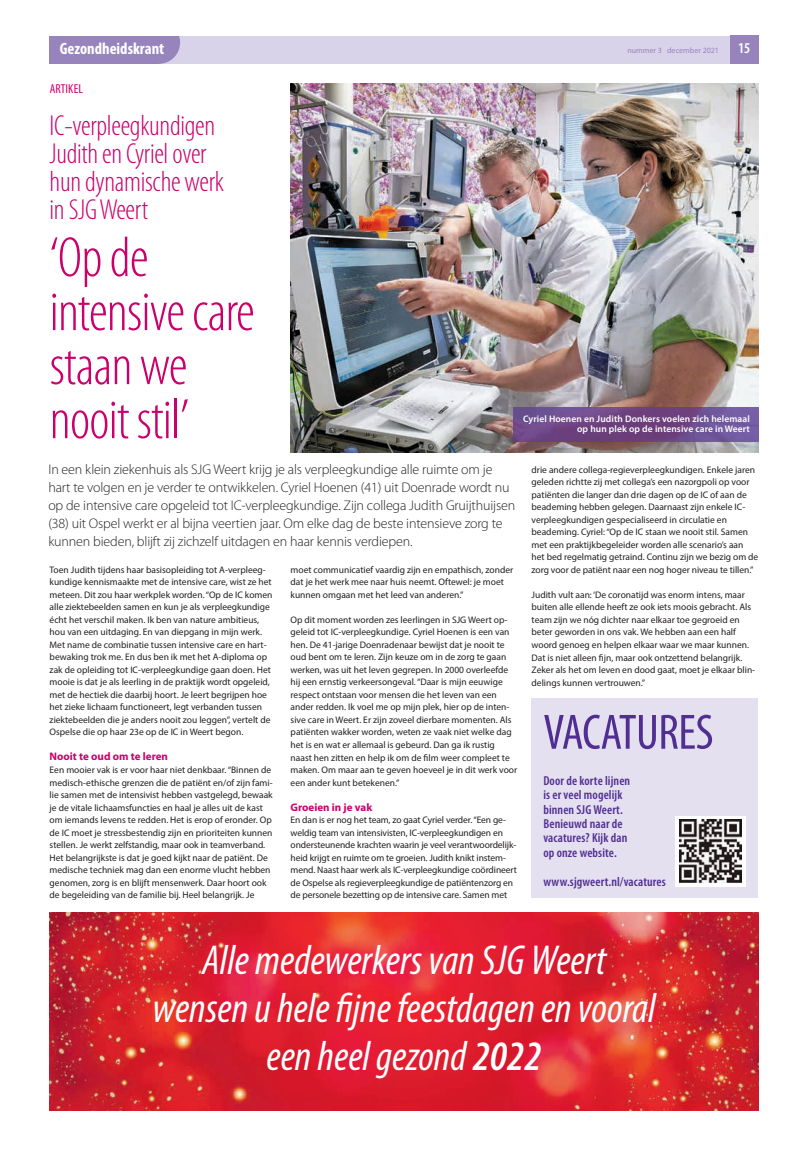
<style>
.page{position:relative;width:808px;height:1149px;background:#fff}
.page>*{position:absolute;margin:0;border:0;box-sizing:border-box;transform-origin:0 0}
.t1{font:300 condensed 57px/54px "Myriad Pro";letter-spacing:-.015em;color:#ca016c}
.t2{font:condensed 50px "Myriad Pro";letter-spacing:-.01em;color:#502e92}
.t3{font:italic condensed 42px/48px "Myriad Pro";color:#fff;text-align:center}
.t4{font:300 condensed 29px/28px "Myriad Pro";letter-spacing:-.01em;color:#ca016c}
.t5{font:700 condensed 16.5px "Myriad Pro";color:#fff}
.t6{font:600 condensed 15px "Myriad Pro";color:#fff}
.t7{font:300 14px/18px "Myriad Pro";letter-spacing:-.01em;color:#231f20}
.t8{font:600 condensed 13px/14.4px "Myriad Pro";letter-spacing:.01em;color:#502e92}
.t9{font:condensed 13px "Myriad Pro";letter-spacing:.01em;color:#ca016c}
.t10{font:700 11px "Myriad Pro";color:#ca016c}
.t11{font:9.5px/12.5px "Myriad Pro";color:#231f20}
.t12{font:600 9.5px/10px "Myriad Pro";letter-spacing:.01em;color:#fff;text-align:right}
.t13{font:8px "Myriad Pro";color:#9784bd}
.s1{font-weight:600}
</style>
<div class="page">
<div style="left:50px;top:35px;width:708px;height:29px;background:#d9d3e9"></div>
<img style="left:291px;top:84px;width:467px;height:368px">
<div style="left:138px;top:21px;width:42px;height:43px;background:#9784bd;border-radius:50%"></div>
<div style="left:50px;top:35px;width:109px;height:29px;background:#9784bd"></div>
<div style="left:50px;top:0;width:708px;height:35px;background:#fff"></div>
<div style="left:730px;top:35px;width:28px;height:29px;background:#9784bd"></div>
<img style="left:514px;top:407px;width:244px;height:34px">
<div style="left:531px;top:698px;width:227px;height:199px;background:#e4e0ef"></div>
<div style="left:675px;top:815px;width:71px;height:71px;background:#fff"></div>
<img style="left:679px;top:819px;width:63px;height:63px">
<img style="left:50px;top:912px;width:708px;height:198px">
<h3 class="t5" style="left:60px;top:38px;width:106px">Gezondheidskrant</h3>
<p class="t13" style="left:627px;top:47px;width:93px">nummer 3 december 2021</p>
<h3 class="t6" style="left:738px;top:43px;width:14px">15</h3>
<h3 class="t9" style="left:50px;top:81px;width:35px">ARTIKEL</h3>
<h3 class="t4" style="left:50px;top:114px;width:176px">IC-verpleegkundigen<br>Judith en Cyriel over hun dynamische werk in SJG Weert</h3>
<h1 class="t1" style="left:50px;top:235px;width:207px">‘Op de intensive care staan we nooit stil’</h1>
<p class="t12" style="left:523px;top:413px;width:228px">Cyriel Hoenen en Judith Donkers voelen zich helemaal op hun plek op de intensive care in Weert</p>
<p class="t7" style="left:48px;top:461px;width:468px">In een klein ziekenhuis als SJG Weert krijg je als verpleegkundige alle ruimte om je hart te volgen en je verder te ontwikkelen. Cyriel Hoenen (41) uit Doenrade wordt nu op de intensive care opgeleid tot IC-verpleegkundige. Zijn collega Judith Gruijthuijsen (38) uit Ospel werkt er al bijna veertien jaar. Om elke dag de beste intensieve zorg te kunnen bieden, blijft zij zichzelf uitdagen en haar kennis verdiepen.</p>
<p class="t11" style="left:291px;top:564px;width:224px">moet communicatief vaardig zijn en empathisch, zonder dat je het werk mee naar huis neemt. Oftewel: je moet kunnen omgaan met het leed van anderen.”</p>
<p class="t11" style="left:291px;top:614px;width:228px">Op dit moment worden zes leerlingen in SJG Weert op&shy;geleid tot IC-verpleegkundige. Cyriel Hoenen is een van hen. De 41-jarige Doenradenaar bewijst dat je nooit te oud bent om te leren. Zijn keuze om in de zorg te gaan werken, was uit het leven gegrepen. In 2000 overleefde hij een ernstig verkeersongeval. “Daar is mijn eeuwige respect ontstaan voor mensen die het leven van een ander redden. Ik voel me op mijn plek, hier op de inten&shy;sive care in Weert. Er zijn zoveel dierbare momenten. Als patiënten wakker worden, weten ze vaak niet welke dag het is en wat er allemaal is gebeurd. Dan ga ik rustig naast hen zitten en help ik om de film weer compleet te maken. Om maar aan te geven hoeveel je in dit werk voor een ander kunt betekenen.”</p>
<p class="t10" style="left:291px;top:800px;width:83px">Groeien in je vak</p>
<p class="t11" style="left:291px;top:814px;width:228px">En dan is er nog het team, zo gaat Cyriel verder. “Een ge&shy;weldig team van intensivisten, IC-verpleegkundigen en ondersteunende krachten waarin je veel verantwoordelijk&shy;heid krijgt en ruimte om te groeien. Judith knikt instem&shy;mend. Naast haar werk als IC-verpleegkundige coördineert de Ospelse als regieverpleegkundige de patiëntenzorg en de personele bezetting op de intensive care. Samen met</p>
<p class="t11" style="left:50px;top:564px;width:224px">Toen Judith tijdens haar basisopleiding tot A-verpleeg&shy;kundige kennismaakte met de intensive care, wist ze het meteen. Dit zou haar werkplek worden. “Op de IC komen alle ziektebeelden samen en kun je als verpleegkundige écht het verschil maken. Ik ben van nature ambitieus, hou van een uitdaging. En van diepgang in mijn werk.<br>Met name de combinatie tussen intensive care en hart&shy;bewaking trok me. En dus ben ik met het A-diploma op zak de opleiding tot IC-verpleegkundige gaan doen. Het mooie is dat je als leerling in de praktijk wordt opgeleid, met de hectiek die daarbij hoort. Je leert begrijpen hoe het zieke lichaam functioneert, legt verbanden tussen ziektebeelden die je anders nooit zou leggen”, vertelt de Ospelse die op haar 23e op de IC in Weert begon.</p>
<p class="t10" style="left:50px;top:750px;width:120px">Nooit te oud om te leren</p>
<p class="t11" style="left:50px;top:764px;width:225px">Een mooier vak is er voor haar niet denkbaar. “Binnen de medisch-ethische grenzen die de patiënt en/of zijn fami&shy;lie samen met de intensivist hebben vastgelegd, bewaak je de vitale lichaamsfuncties en haal je alles uit de kast om iemands levens te redden. Het is erop of eronder. Op de IC moet je stressbestendig zijn en prioriteiten kunnen stellen. Je werkt zelfstandig, maar ook in teamverband.<br>Het belangrijkste is dat je goed kijkt naar de patiënt. De medische techniek mag dan een enorme vlucht hebben genomen, zorg is en blijft mensenwerk. Daar hoort ook de begeleiding van de familie bij. Heel belangrijk. Je</p>
<p class="t11" style="left:531px;top:464px;width:228px">drie andere collega-regieverpleegkundigen. Enkele jaren geleden richtte zij met collega’s een nazorgpoli op voor patiënten die langer dan drie dagen op de IC of aan de beademing hebben gelegen. Daarnaast zijn enkele IC&shy;verpleegkundigen gespecialiseerd in circulatie en beademing. Cyriel: “Op de IC staan we nooit stil. Samen met een praktijkbegeleider worden alle scenario’s aan het bed regelmatig getraind. Continu zijn we bezig om de zorg voor de patiënt naar een nog hoger niveau te tillen.”</p>
<p class="t11" style="left:531px;top:589px;width:225px">Judith vult aan: ‘De coronatijd was enorm intens, maar buiten alle ellende heeft ze ook iets moois gebracht. Als team zijn we nóg dichter naar elkaar toe gegroeid en beter geworden in ons vak. We hebben aan een half woord genoeg en helpen elkaar waar we maar kunnen.<br>Dat is niet alleen fijn, maar ook ontzettend belangrijk.<br>Zeker als het om leven en dood gaat, moet je elkaar blin&shy;delings kunnen vertrouwen.”</p>
<h2 class="t2" style="left:543px;top:702px;width:172px">VACATURES</h2>
<h3 class="t8" style="left:543px;top:774px;width:88px">Door de korte lijnen is er veel mogelijk binnen SJG Weert.<br>Benieuwd naar de vacatures? Kijk dan op onze website.</h3>
<h3 class="t8" style="left:543px;top:875px;width:124px">www.sjgweert.nl/vacatures</h3>
<h3 class="t3" style="left:152px;top:939px;width:505px">Alle medewerkers van SJG Weert wensen u hele fijne feestdagen en vooral een heel gezond <span class="s1">2022</span></h3>
</div>
